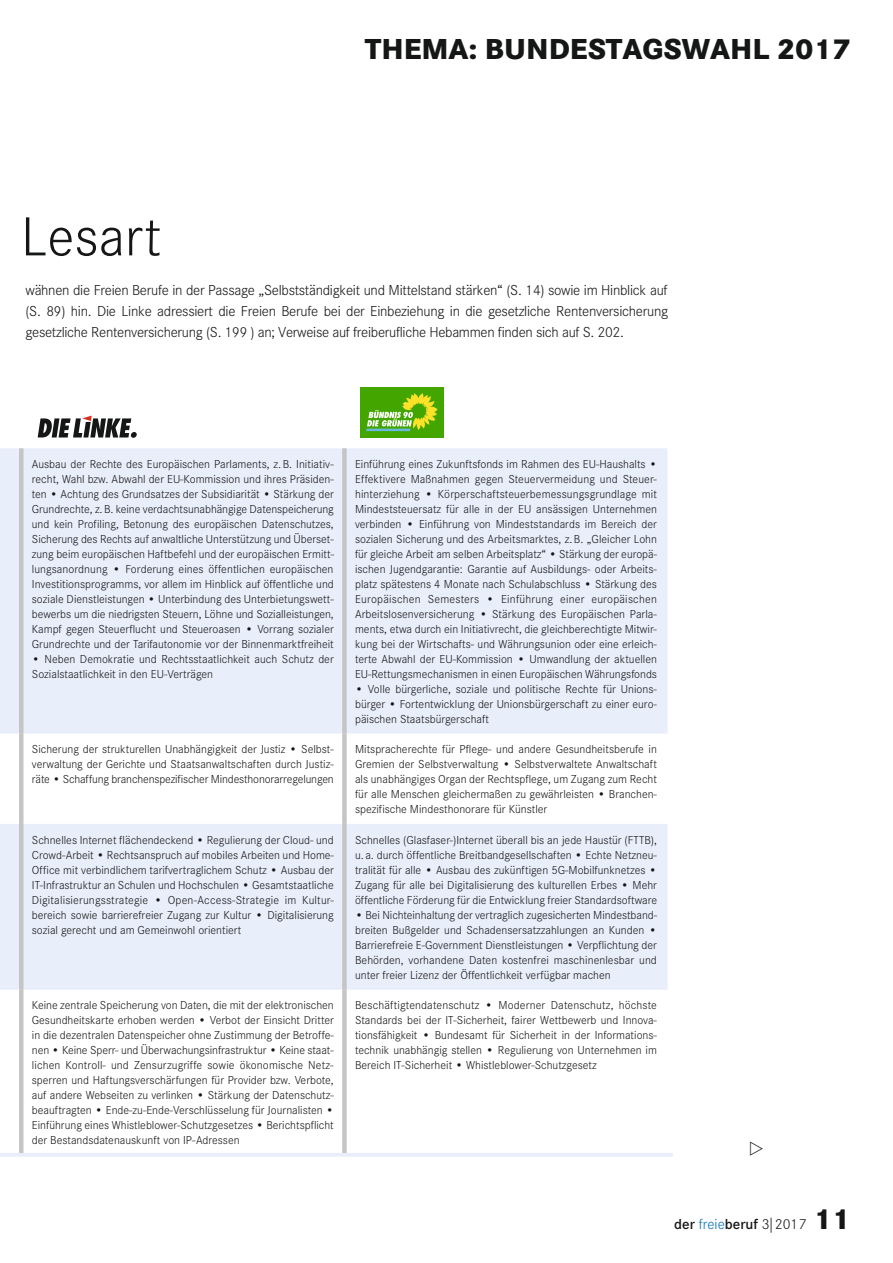
<style>
.page{position:relative;width:893px;height:1263px;background:#fff}
.page>*{position:absolute;margin:0;border:0;box-sizing:border-box;transform-origin:0 0}
.t1{font:300 57px "Corporate S";color:#151616}
.t2{font:800 30px "Corporate S";color:#151616}
.t3{font:300 15px/21px "Corporate S";letter-spacing:-.02em;color:#151616;text-align:justify}
.t4{font:600 15px "Corporate S";color:#151616}
.t5{font:300 12px/15px "Corporate S";color:#151616;text-align:justify}
.s1{font-weight:300;color:#0074b8}
.s2{font-weight:300}
.s3{font-weight:800;font-size:30px}
</style>
<div class="page">
<svg style="left:0;top:448px;width:668px;height:542px;fill:#e9eefb"></svg>
<div style="left:19px;top:448px;width:5px;height:286px;background:#c5c5c5"></div>
<div style="left:342px;top:448px;width:5px;height:286px;background:#c5c5c5"></div>
<div style="left:19px;top:734px;width:5px;height:90px;background:#c5c5c5"></div>
<div style="left:342px;top:734px;width:5px;height:90px;background:#c5c5c5"></div>
<div style="left:19px;top:824px;width:5px;height:166px;background:#c5c5c5"></div>
<div style="left:342px;top:824px;width:5px;height:166px;background:#c5c5c5"></div>
<div style="left:19px;top:990px;width:5px;height:165px;background:#c5c5c5"></div>
<div style="left:342px;top:990px;width:5px;height:165px;background:#c5c5c5"></div>
<svg style="left:38px;top:416px;width:99px;height:22px"></svg>
<div style="left:360px;top:387px;width:84px;height:50px;background:#43a500"></div>
<hr style="left:366px;top:429px;width:44px;height:2px;background:#6bb8df">
<svg style="left:367px;top:393px;width:70px;height:37px"></svg>
<hr style="left:0;top:1153px;width:673px;height:4px;background:#e9eefb">
<h1 class="t1" style="left:21px;top:205px;width:142px">Lesart</h1>
<h2 class="t2" style="left:365px;top:31px;width:487px">THEMA: BUNDESTAGSWAHL 2017</h2>
<p class="t3" style="left:26px;top:280px;width:644px">wähnen die Freien Berufe in der Passage „Selbstständigkeit und Mittelstand stärken“ (S. 14) sowie im Hinblick auf (S. 89) hin. Die Linke adressiert die Freien Berufe bei der Einbeziehung in die gesetzliche Rentenversicherung gesetzliche Rentenversicherung (S. 199 ) an; Verweise auf freiberufliche Hebammen finden sich auf S. 202.</p>
<p class="t5" style="left:32px;top:457px;width:304px">Ausbau der Rechte des Europäischen Parlaments, z.B. Initiativ&shy;recht, Wahl bzw. Abwahl der EU-Kommission und ihres Präsiden&shy;ten • Achtung des Grundsatzes der Subsidiarität • Stärkung der Grundrechte, z.B. keine verdachtsunabhängige Datenspeicherung und kein Profiling, Betonung des europäischen Datenschutzes, Sicherung des Rechts auf anwaltliche Unterstützung und Überset&shy;zung beim europäischen Haftbefehl und der europäischen Ermitt&shy;lungsanordnung • Forderung eines öffentlichen europäischen Investitionsprogramms, vor allem im Hinblick auf öffentliche und soziale Dienstleistungen • Unterbindung des Unterbietungswett&shy;bewerbs um die niedrigsten Steuern, Löhne und Sozialleistungen, Kampf gegen Steuerflucht und Steueroasen • Vorrang sozialer Grundrechte und der Tarifautonomie vor der Binnenmarktfreiheit</p>
<p class="t5" style="left:32px;top:652px;width:303px">• Neben Demokratie und Rechtsstaatlichkeit auch Schutz der<br>Sozialstaatlichkeit in den EU-Verträgen</p>
<p class="t5" style="left:355px;top:457px;width:303px">Einführung eines Zukunftsfonds im Rahmen des EU-Haushalts • Effektivere Maßnahmen gegen Steuervermeidung und Steuer&shy;hinterziehung • Körperschaftsteuerbemessungsgrundlage mit Mindeststeuersatz für alle in der EU ansässigen Unternehmen verbinden • Einführung von Mindeststandards im Bereich der sozialen Sicherung und des Arbeitsmarktes, z.B. „Gleicher Lohn für gleiche Arbeit am selben Arbeitsplatz“ • Stärkung der europä&shy;ischen Jugendgarantie: Garantie auf Ausbildungs- oder Arbeits&shy;platz spätestens 4 Monate nach Schulabschluss • Stärkung des Europäischen Semesters • Einführung einer europäischen Arbeitslosenversicherung • Stärkung des Europäischen Parla&shy;ments, etwa durch ein Initiativrecht, die gleichberechtigte Mitwir&shy;kung bei der Wirtschafts- und Währungsunion oder eine erleich&shy;terte Abwahl der EU-Kommission • Umwandlung der aktuellen EU-Rettungsmechanismen in einen Europäischen Währungsfonds</p>
<p class="t5" style="left:355px;top:682px;width:303px">• Volle bürgerliche, soziale und politische Rechte für Unions&shy;bürger • Fortentwicklung der Unionsbürgerschaft zu einer euro&shy;päischen Staatsbürgerschaft</p>
<p class="t5" style="left:32px;top:742px;width:303px">Sicherung der strukturellen Unabhängigkeit der Justiz • Selbst&shy;verwaltung der Gerichte und Staatsanwaltschaften durch Justiz&shy;räte • Schaffung branchenspezifischer Mindesthonorarregelungen</p>
<p class="t5" style="left:355px;top:742px;width:303px">Mitspracherechte für Pflege- und andere Gesundheitsberufe in Gremien der Selbstverwaltung • Selbstverwaltete Anwaltschaft als unabhängiges Organ der Rechtspflege, um Zugang zum Recht für alle Menschen gleichermaßen zu gewährleisten • Branchen&shy;spezifische Mindesthonorare für Künstler</p>
<p class="t5" style="left:32px;top:832px;width:304px">Schnelles Internet flächendeckend • Regulierung der Cloud- und Crowd-Arbeit • Rechtsanspruch auf mobiles Arbeiten und Home-Office mit verbindlichem tarifvertraglichem Schutz • Ausbau der IT-Infrastruktur an Schulen und Hochschulen • Gesamtstaatliche Digitalisierungsstrategie • Open-Access-Strategie im Kultur&shy;bereich sowie barrierefreier Zugang zur Kultur • Digitalisierung sozial gerecht und am Gemeinwohl orientiert</p>
<p class="t5" style="left:355px;top:832px;width:304px">Schnelles (Glasfaser-)Internet überall bis an jede Haustür (FTTB), u. a. durch öffentliche Breitbandgesellschaften • Echte Netzneu&shy;tralität für alle • Ausbau des zukünftigen 5G-Mobilfunknetzes • Zugang für alle bei Digitalisierung des kulturellen Erbes • Mehr öffentliche Förderung für die Entwicklung freier Standardsoftware</p>
<p class="t5" style="left:355px;top:907px;width:303px">• Bei Nichteinhaltung der vertraglich zugesicherten Mindestband&shy;breiten Bußgelder und Schadensersatzzahlungen an Kunden • Barrierefreie E-Government Dienstleistungen • Verpflichtung der Behörden, vorhandene Daten kostenfrei maschinenlesbar und unter freier Lizenz der Öffentlichkeit verfügbar machen</p>
<p class="t5" style="left:32px;top:998px;width:303px">Keine zentrale Speicherung von Daten, die mit der elektronischen Gesundheitskarte erhoben werden • Verbot der Einsicht Dritter in die dezentralen Datenspeicher ohne Zustimmung der Betroffe&shy;nen • Keine Sperr- und Überwachungsinfrastruktur • Keine staat&shy;lichen Kontroll- und Zensurzugriffe sowie ökonomische Netz&shy;sperren und Haftungsverschärfungen für Provider bzw. Verbote, auf andere Webseiten zu verlinken • Stärkung der Datenschutz&shy;beauftragten • Ende-zu-Ende-Verschlüsselung für Journalisten • Einführung eines Whistleblower-Schutzgesetzes • Berichtspflicht der Bestandsdatenauskunft von IP-Adressen</p>
<p class="t5" style="left:355px;top:998px;width:303px">Beschäftigtendatenschutz • Moderner Datenschutz, höchste Standards bei der IT-Sicherheit, fairer Wettbewerb und Innova&shy;tionsfähigkeit • Bundesamt für Sicherheit in der Informations&shy;technik unabhängig stellen • Regulierung von Unternehmen im Bereich IT-Sicherheit • Whistleblower-Schutzgesetz</p>
<p class="t4" style="left:674px;top:1215px;width:178px">der <span class="s1">freie</span>beruf <span class="s2">3|2017</span> <span class="s3">11</span></p>
</div>
